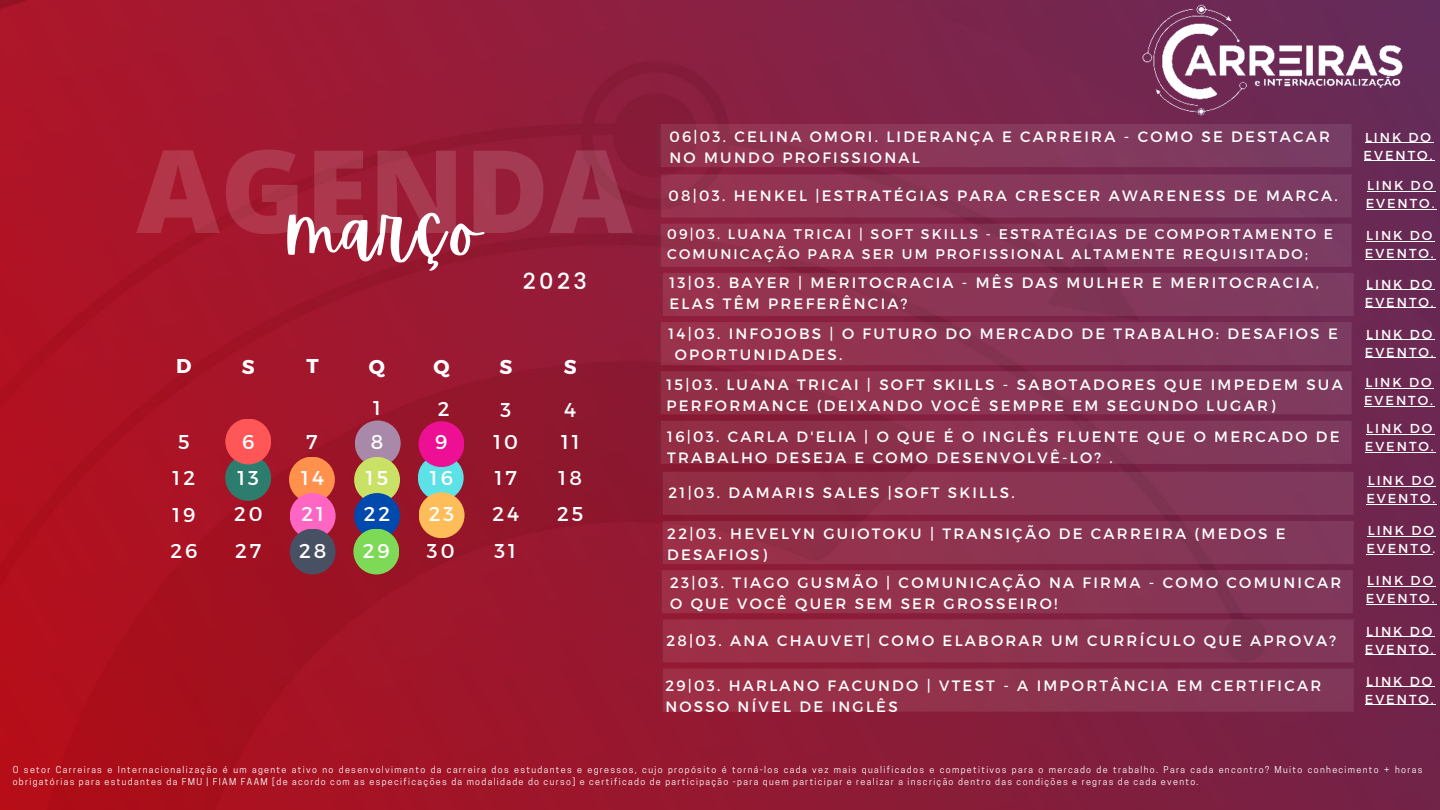
<style>
.page{position:relative;width:1440px;height:810px;background:#fff}
.page>*{position:absolute;margin:0;border:0;box-sizing:border-box;transform-origin:0 0}
.t1{font:800 115.3px "Open Sans";color:#fff}
.t2{font:500 22.5px "Poppins";color:#fff}
.t3{font:20px "Montserrat";letter-spacing:.15em;color:#fff}
.t4{font:700 20px "Montserrat";color:#fff}
.t5{font:15px/21px "Montserrat";letter-spacing:.15em;color:#fff}
.t6{font:14px/19.5px "Montserrat";letter-spacing:.15em;color:#fff}
.t7{font:13px/18px "Montserrat";letter-spacing:.15em;color:#fff}
.t8{font:9px/12px "Cooper Hewitt";letter-spacing:.15em;color:#fff}
</style>
<div class="page">
<img style="left:0;top:0;width:1440px;height:810px">
<svg style="left:657px;top:322px;width:695px;height:43px;background:#8a3655"></svg>
<svg style="left:657px;top:224px;width:695px;height:43px;background:#883657"></svg>
<svg style="left:657px;top:371px;width:695px;height:43px;background:#893453"></svg>
<svg style="left:657px;top:174px;width:695px;height:44px;background:#873658"></svg>
<div style="left:418px;top:455px;width:46px;height:46px;background:#5ce1e6;border-radius:50%"></div>
<div style="left:419px;top:421px;width:45px;height:46px;background:#ed1094;border-radius:50%"></div>
<div style="left:225px;top:455px;width:46px;height:46px;background:#2d7d6f;border-radius:50%"></div>
<div style="left:225px;top:419px;width:46px;height:45px;background:#ff5757;border-radius:50%"></div>
<div style="left:355px;top:420px;width:46px;height:46px;background:#a889a9;border-radius:50%"></div>
<div style="left:289px;top:457px;width:46px;height:45px;background:#ff914d;border-radius:50%"></div>
<div style="left:354px;top:457px;width:46px;height:46px;background:#c9e265;border-radius:50%"></div>
<svg style="left:657px;top:421px;width:695px;height:43px;background:#883351"></svg>
<svg style="left:659px;top:472px;width:695px;height:43px;background:#893350"></svg>
<img style="left:1115px;top:0;width:322px;height:135px">
<div style="left:290px;top:493px;width:46px;height:46px;background:#ff66c4;border-radius:50%"></div>
<div style="left:419px;top:492px;width:46px;height:46px;background:#ffbd59;border-radius:50%"></div>
<div style="left:354px;top:493px;width:46px;height:46px;background:#004aad;border-radius:50%"></div>
<div style="left:290px;top:529px;width:46px;height:45px;background:#485163;border-radius:50%"></div>
<svg style="left:659px;top:521px;width:695px;height:43px;background:#8c3350"></svg>
<div style="left:353px;top:529px;width:46px;height:45px;background:#7ed957;border-radius:50%"></div>
<svg style="left:659px;top:619px;width:695px;height:43px;background:#8e324f"></svg>
<svg style="left:659px;top:668px;width:695px;height:44px;background:#8f324d"></svg>
<svg style="left:657px;top:124px;width:695px;height:43px;background:#863759"></svg>
<svg style="left:659px;top:273px;width:695px;height:43px;background:#893656"></svg>
<svg style="left:658px;top:570px;width:695px;height:43px;background:#8e3350"></svg>
<hr style="left:1365px;top:142px;width:68px;height:1px;background:#fff">
<hr style="left:1364px;top:160px;width:71px;height:1px;background:#fff">
<hr style="left:1367px;top:191px;width:68px;height:1px;background:#fff">
<hr style="left:1366px;top:209px;width:71px;height:1px;background:#fff">
<hr style="left:1366px;top:241px;width:68px;height:1px;background:#fff">
<hr style="left:1365px;top:259px;width:71px;height:1px;background:#fff">
<hr style="left:1366px;top:290px;width:68px;height:1px;background:#fff">
<hr style="left:1365px;top:308px;width:71px;height:1px;background:#fff">
<hr style="left:1366px;top:339px;width:68px;height:1px;background:#fff">
<hr style="left:1365px;top:357px;width:71px;height:1px;background:#fff">
<hr style="left:1366px;top:388px;width:68px;height:1px;background:#fff">
<hr style="left:1364px;top:406px;width:71px;height:1px;background:#fff">
<hr style="left:1366px;top:434px;width:68px;height:1px;background:#fff">
<hr style="left:1365px;top:452px;width:71px;height:1px;background:#fff">
<hr style="left:1368px;top:486px;width:68px;height:1px;background:#fff">
<hr style="left:1366px;top:504px;width:71px;height:1px;background:#fff">
<hr style="left:1368px;top:536px;width:68px;height:1px;background:#fff">
<hr style="left:1366px;top:554px;width:66px;height:1px;background:#fff">
<hr style="left:1367px;top:586px;width:68px;height:1px;background:#fff">
<hr style="left:1366px;top:604px;width:71px;height:1px;background:#fff">
<hr style="left:1366px;top:636px;width:68px;height:1px;background:#fff">
<hr style="left:1365px;top:654px;width:71px;height:1px;background:#fff">
<hr style="left:1366px;top:686px;width:68px;height:1px;background:#fff">
<hr style="left:1365px;top:704px;width:71px;height:1px;background:#fff">
<h1 class="t1" style="left:136px;top:110px;width:498px">A G<sub>m</sub>E<sub>a</sub>N<sub>r</sub> <sub>ç</sub> <sub>o</sub>D A</h1>
<h2 class="t2" style="left:523px;top:268px;width:65px">2023</h2>
<h3 class="t4" style="left:176px;top:353px;width:17px">D</h3>
<h3 class="t4" style="left:242px;top:354px;width:14px">S</h3>
<h3 class="t4" style="left:307px;top:353px;width:14px">T</h3>
<h3 class="t4" style="left:369px;top:354px;width:18px">Q</h3>
<h3 class="t4" style="left:433px;top:354px;width:18px">Q</h3>
<h3 class="t4" style="left:499px;top:354px;width:14px">S</h3>
<h3 class="t4" style="left:564px;top:354px;width:14px">S</h3>
<h3 class="t3" style="left:178px;top:429px;width:13px">5</h3>
<h3 class="t3" style="left:373px;top:395px;width:9px">1</h3>
<h3 class="t3" style="left:500px;top:397px;width:12px">3</h3>
<h3 class="t3" style="left:438px;top:396px;width:13px">2</h3>
<h3 class="t3" style="left:564px;top:397px;width:13px">4</h3>
<h3 class="t3" style="left:242px;top:429px;width:14px">6</h3>
<h3 class="t3" style="left:306px;top:429px;width:13px">7</h3>
<h3 class="t3" style="left:371px;top:429px;width:14px">8</h3>
<h3 class="t3" style="left:494px;top:429px;width:26px">10</h3>
<h3 class="t3" style="left:561px;top:429px;width:20px">11</h3>
<h3 class="t3" style="left:435px;top:429px;width:14px">9</h3>
<h3 class="t3" style="left:173px;top:465px;width:24px">12</h3>
<h3 class="t3" style="left:301px;top:465px;width:24px">14</h3>
<h3 class="t3" style="left:366px;top:465px;width:24px">15</h3>
<h3 class="t3" style="left:495px;top:465px;width:24px">17</h3>
<h3 class="t3" style="left:559px;top:465px;width:25px">18</h3>
<h3 class="t3" style="left:430px;top:465px;width:25px">16</h3>
<h3 class="t3" style="left:238px;top:465px;width:23px">13</h3>
<h3 class="t3" style="left:172px;top:502px;width:25px">19</h3>
<h3 class="t3" style="left:364px;top:501px;width:28px">22</h3>
<h3 class="t3" style="left:493px;top:501px;width:28px">24</h3>
<h3 class="t3" style="left:557px;top:501px;width:28px">25</h3>
<h3 class="t3" style="left:170px;top:538px;width:29px">26</h3>
<h3 class="t3" style="left:299px;top:538px;width:29px">28</h3>
<h3 class="t3" style="left:234px;top:501px;width:30px">20</h3>
<h3 class="t3" style="left:301px;top:501px;width:24px">21</h3>
<h3 class="t3" style="left:429px;top:501px;width:27px">23</h3>
<h3 class="t3" style="left:235px;top:538px;width:28px">27</h3>
<h3 class="t3" style="left:363px;top:538px;width:29px">29</h3>
<h3 class="t3" style="left:427px;top:538px;width:29px">30</h3>
<h3 class="t3" style="left:494px;top:538px;width:23px">31</h3>
<p class="t5" style="left:670px;top:125px;width:662px">06|03. CELINA OMORI. LIDERANÇA E CARREIRA - COMO SE DESTACAR<br>NO MUNDO PROFISSIONAL</p>
<p class="t5" style="left:669px;top:184px;width:671px">08|03. HENKEL |ESTRATÉGIAS PARA CRESCER AWARENESS DE MARCA.</p>
<p class="t6" style="left:667px;top:224px;width:667px">09|03. LUANA TRICAI | SOFT SKILLS - ESTRATÉGIAS DE COMPORTAMENTO E<br>COMUNICAÇÃO PARA SER UM PROFISSIONAL ALTAMENTE REQUISITADO;</p>
<p class="t5" style="left:670px;top:272px;width:651px">13|03. BAYER | MERITOCRACIA - MÊS DAS MULHER E MERITOCRACIA,<br>ELAS TÊM PREFERÊNCIA?</p>
<p class="t5" style="left:675px;top:323px;width:665px;text-indent:-6px">14|03. INFOJOBS | O FUTURO DO MERCADO DE TRABALHO: DESAFIOS E<br>OPORTUNIDADES.</p>
<p class="t5" style="left:667px;top:373px;width:678px">15|03. LUANA TRICAI | SOFT SKILLS - SABOTADORES QUE IMPEDEM SUA<br>PERFORMANCE (DEIXANDO VOCÊ SEMPRE EM SEGUNDO LUGAR)</p>
<p class="t5" style="left:667px;top:425px;width:674px">16|03. CARLA D'ELIA | O QUE É O INGLÊS FLUENTE QUE O MERCADO DE<br>TRABALHO DESEJA E COMO DESENVOLVÊ-LO? .</p>
<p class="t5" style="left:669px;top:481px;width:348px">21|03. DAMARIS SALES |SOFT SKILLS.</p>
<p class="t5" style="left:667px;top:522px;width:620px">22|03. HEVELYN GUIOTOKU | TRANSIÇÃO DE CARREIRA (MEDOS E<br>DESAFIOS)</p>
<p class="t5" style="left:670px;top:572px;width:673px">23|03. TIAGO GUSMÃO | COMUNICAÇÃO NA FIRMA - COMO COMUNICAR<br>O QUE VOCÊ QUER SEM SER GROSSEIRO!</p>
<p class="t5" style="left:667px;top:629px;width:671px">28|03. ANA CHAUVET| COMO ELABORAR UM CURRÍCULO QUE APROVA?</p>
<p class="t5" style="left:665px;top:675px;width:657px">29|03. HARLANO FACUNDO | VTEST - A IMPORTÂNCIA EM CERTIFICAR<br>NOSSO NÍVEL DE INGLÊS</p>
<p class="t7" style="left:1364px;top:127px;width:70px">LINK DO<br>EVENTO.</p>
<p class="t7" style="left:1366px;top:176px;width:70px">LINK DO<br>EVENTO.</p>
<p class="t7" style="left:1365px;top:226px;width:70px">LINK DO<br>EVENTO.</p>
<p class="t7" style="left:1365px;top:275px;width:70px">LINK DO<br>EVENTO.</p>
<p class="t7" style="left:1365px;top:324px;width:70px">LINK DO<br>EVENTO.</p>
<p class="t7" style="left:1364px;top:373px;width:70px">LINK DO<br>EVENTO.</p>
<p class="t7" style="left:1365px;top:419px;width:70px">LINK DO<br>EVENTO.</p>
<p class="t7" style="left:1366px;top:471px;width:70px">LINK DO<br>EVENTO.</p>
<p class="t7" style="left:1366px;top:521px;width:70px">LINK DO<br>EVENTO.</p>
<p class="t7" style="left:1366px;top:571px;width:70px">LINK DO<br>EVENTO.</p>
<p class="t7" style="left:1365px;top:621px;width:70px">LINK DO<br>EVENTO.</p>
<p class="t7" style="left:1365px;top:671px;width:70px">LINK DO<br>EVENTO.</p>
<p class="t8" style="left:13px;top:765px;width:1411px">O setor Carreiras e Internacionalização é um agente ativo no desenvolvimento da carreira dos estudantes e egressos, cujo propósito é torná-los cada vez mais qualificados e competitivos para o mercado de trabalho. Para cada encontro? Muito conhecimento + horas obrigatórias para estudantes da FMU | FIAM FAAM [de acordo com as especificações da modalidade do curso] e certificado de participação -para quem participar e realizar a inscrição dentro das condições e regras de cada evento.</p>
</div>
